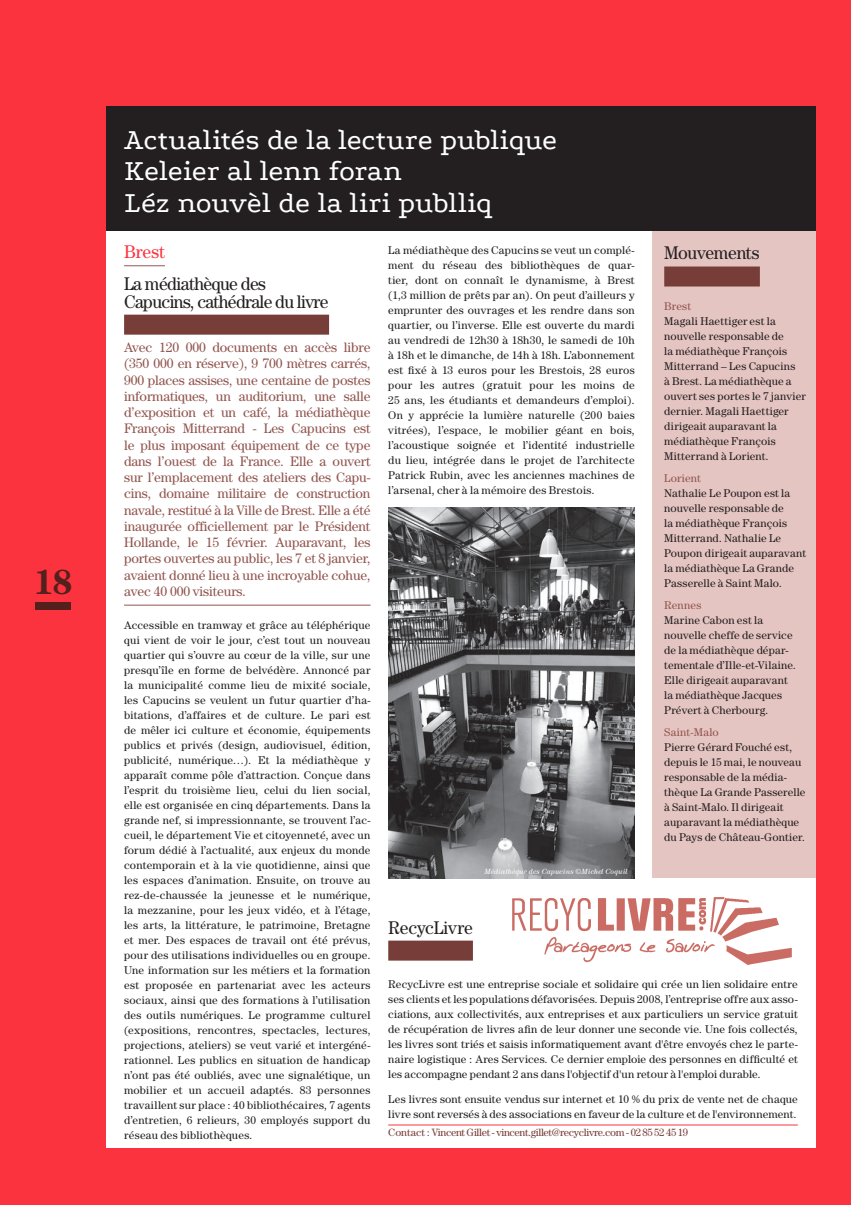
<style>
.page{position:relative;width:851px;height:1205px;background:#fff}
.page>*{position:absolute;margin:0;border:0;box-sizing:border-box;transform-origin:0 0}
.t1{font:700 35px "Century";color:#53201e}
.t2{font:30px/31.2px "Podkova";letter-spacing:-.005em;color:#fff}
.t3{font:18.38px/17.5px "Century";letter-spacing:-.03em;color:#231f20;scale:.95 1}
.t4{font:18.38px "Century";letter-spacing:-.01em;color:#231f20;scale:.95 1}
.t5{font:18.38px "Century";color:#fb333e;scale:.95 1}
.t6{font:13.75px/16.2px "Century";letter-spacing:-.01em;color:#92554f;text-align:justify}
.t7{font:11.25px/15px "Century";letter-spacing:.015em;color:#231f20}
.t8{font:11.25px "Century";letter-spacing:.015em;color:#92554f}
.t9{font:10.62px "Century";letter-spacing:-.03em;color:#773d38}
.t10{font:italic 7.5px "Century";color:#fff}
</style>
<div class="page">
<div style="left:0;top:0;width:850px;height:1205px;background:#fb333e"></div>
<div style="left:35px;top:602px;width:36px;height:8px;background:#53201e"></div>
<div style="left:106px;top:106px;width:709px;height:1042px;background:#fff"></div>
<div style="left:652px;top:230px;width:163px;height:648px;background:#e5c5c2"></div>
<hr style="left:124px;top:265px;width:41px;height:1px;background:#92554f">
<div style="left:124px;top:315px;width:205px;height:20px;background:#773d38"></div>
<hr style="left:124px;top:605px;width:246px;height:1px;background:#92554f">
<div style="left:388px;top:940px;width:85px;height:20px;background:#773d38"></div>
<hr style="left:388px;top:1125px;width:409px;height:1px;background:#fb333e">
<div style="left:106px;top:106px;width:709px;height:124px;background:#231f20"></div>
<div style="left:664px;top:266px;width:95px;height:20px;background:#773d38"></div>
<img style="left:512px;top:897px;width:280px;height:68px">
<img style="left:388px;top:507px;width:246px;height:371px">
<h1 class="t1" style="left:34px;top:561px;width:40px">18</h1>
<h2 class="t2" style="left:124px;top:125px;width:434px">Actualités de la lecture publique<br>Keleier al lenn foran<br>Léz nouvèl de la liri publliq</h2>
<h3 class="t5" style="left:124px;top:241px;width:44px">Brest</h3>
<h3 class="t3" style="left:124px;top:275px;width:216px">La médiathèque des<br>Capucins, cathédrale du livre</h3>
<p class="t6" style="left:124px;top:339px;width:248px">Avec 120 000 documents en accès libre (350 000 en réserve), 9 700 mètres carrés, 900 places assises, une centaine de postes informatiques, un auditorium, une salle d’exposition et un café, la médiathèque François Mitterrand - Les Capucins est le plus imposant équipement de ce type dans l’ouest de la France. Elle a ouvert sur l’emplacement des ateliers des Capu&shy;cins, domaine militaire de construction navale, restitué à la Ville de Brest. Elle a été inaugurée officiellement par le Président Hollande, le 15 février. Auparavant, les portes ouvertes au public, les 7 et 8 janvier, avaient donné lieu à une incroyable cohue, avec 40 000 visiteurs.</p>
<p class="t7" style="left:124px;top:617px;width:248px;text-align:justify">Accessible en tramway et grâce au téléphérique qui vient de voir le jour, c’est tout un nouveau quartier qui s’ouvre au cœur de la ville, sur une presqu’île en forme de belvédère. Annoncé par la municipalité comme lieu de mixité sociale, les Capucins se veulent un futur quartier d’ha&shy;bitations, d’affaires et de culture. Le pari est de mêler ici culture et économie, équipements publics et privés (design, audiovisuel, édition, publicité, numérique…). Et la médiathèque y apparaît comme pôle d’attraction. Conçue dans l’esprit du troisième lieu, celui du lien social, elle est organisée en cinq départements. Dans la grande nef, si impressionnante, se trouvent l’ac&shy;cueil, le département Vie et citoyenneté, avec un forum dédié à l’actualité, aux enjeux du monde contemporain et à la vie quotidienne, ainsi que les espaces d’animation. Ensuite, on trouve au rez-de-chaussée la jeunesse et le numérique, la mezzanine, pour les jeux vidéo, et à l’étage, les arts, la littérature, le patrimoine, Bretagne et mer. Des espaces de travail ont été prévus, pour des utilisations individuelles ou en groupe.<br>Une information sur les métiers et la formation est proposée en partenariat avec les acteurs sociaux, ainsi que des formations à l’utilisation des outils numériques. Le programme culturel (expositions, rencontres, spectacles, lectures, projections, ateliers) se veut varié et intergéné&shy;rationnel. Les publics en situation de handicap n’ont pas été oubliés, avec une signalétique, un mobilier et un accueil adaptés. 83 personnes travaillent sur place : 40 bibliothécaires, 7 agents d’entretien, 6 relieurs, 30 employés support du réseau des bibliothèques.</p>
<p class="t7" style="left:388px;top:242px;width:248px;text-align:justify">La médiathèque des Capucins se veut un complé&shy;ment du réseau des bibliothèques de quar&shy;tier, dont on connaît le dynamisme, à Brest (1,3 million de prêts par an). On peut d’ailleurs y emprunter des ouvrages et les rendre dans son quartier, ou l’inverse. Elle est ouverte du mardi au vendredi de 12h30 à 18h30, le samedi de 10h à 18h et le dimanche, de 14h à 18h. L’abonnement est fixé à 13 euros pour les Brestois, 28 euros pour les autres (gratuit pour les moins de 25 ans, les étudiants et demandeurs d’emploi).<br>On y apprécie la lumière naturelle (200 baies vitrées), l’espace, le mobilier géant en bois, l’acoustique soignée et l’identité industrielle du lieu, intégrée dans le projet de l’architecte Patrick Rubin, avec les anciennes machines de l’arsenal, cher à la mémoire des Brestois.</p>
<p class="t10" style="left:484px;top:867px;width:145px">Médiathèque des Capucins ©Michel Coquil</p>
<h3 class="t4" style="left:388px;top:916px;width:90px">RecycLivre</h3>
<h3 class="t3" style="left:664px;top:244px;width:102px">Mouvements</h3>
<p class="t8" style="left:664px;top:299px;width:28px">Brest</p>
<p class="t7" style="left:664px;top:313px;width:143px">Magali Haettiger est la nouvelle responsable de<br>la médiathèque François<br>Mitterrand – Les Capucins<br>à Brest. La médiathèque a ouvert ses portes le 7 janvier dernier. Magali Haettiger dirigeait auparavant la médiathèque François<br>Mitterrand à Lorient.</p>
<p class="t8" style="left:664px;top:471px;width:38px">Lorient</p>
<p class="t7" style="left:664px;top:485px;width:143px">Nathalie Le Poupon est la nouvelle responsable de<br>la médiathèque François<br>Mitterrand. Nathalie Le<br>Poupon dirigeait auparavant la médiathèque La Grande<br>Passerelle à Saint Malo.</p>
<p class="t8" style="left:664px;top:598px;width:39px">Rennes</p>
<p class="t7" style="left:664px;top:612px;width:133px">Marine Cabon est la nouvelle cheffe de service de la médiathèque dépar&shy;tementale d’Ille-et-Vilaine.<br>Elle dirigeait auparavant la médiathèque Jacques<br>Prévert à Cherbourg.</p>
<p class="t8" style="left:664px;top:726px;width:56px">Saint-Malo</p>
<p class="t7" style="left:664px;top:739px;width:143px">Pierre Gérard Fouché est, depuis le 15 mai, le nouveau responsable de la média&shy;thèque La Grande Passerelle à Saint-Malo. Il dirigeait auparavant la médiathèque du Pays de Château-Gontier.</p>
<p class="t7" style="left:388px;top:976px;width:411px;text-align:justify">RecycLivre est une entreprise sociale et solidaire qui crée un lien solidaire entre ses clients et les populations défavorisées. Depuis 2008, l’entreprise offre aux asso&shy;ciations, aux collectivités, aux entreprises et aux particuliers un service gratuit de récupération de livres afin de leur donner une seconde vie. Une fois collectés, les livres sont triés et saisis informatiquement avant d'être envoyés chez le parte&shy;naire logistique : Ares Services. Ce dernier emploie des personnes en difficulté et les accompagne pendant 2 ans dans l'objectif d'un retour à l'emploi durable.</p>
<p class="t7" style="left:388px;top:1091px;width:411px">Les livres sont ensuite vendus sur internet et 10 % du prix de vente net de chaque livre sont reversés à des associations en faveur de la culture et de l'environnement.</p>
<p class="t9" style="left:388px;top:1126px;width:301px">Contact : Vincent Gillet - vincent.gillet@recyclivre.com - 02 85 52 45 19</p>
</div>
